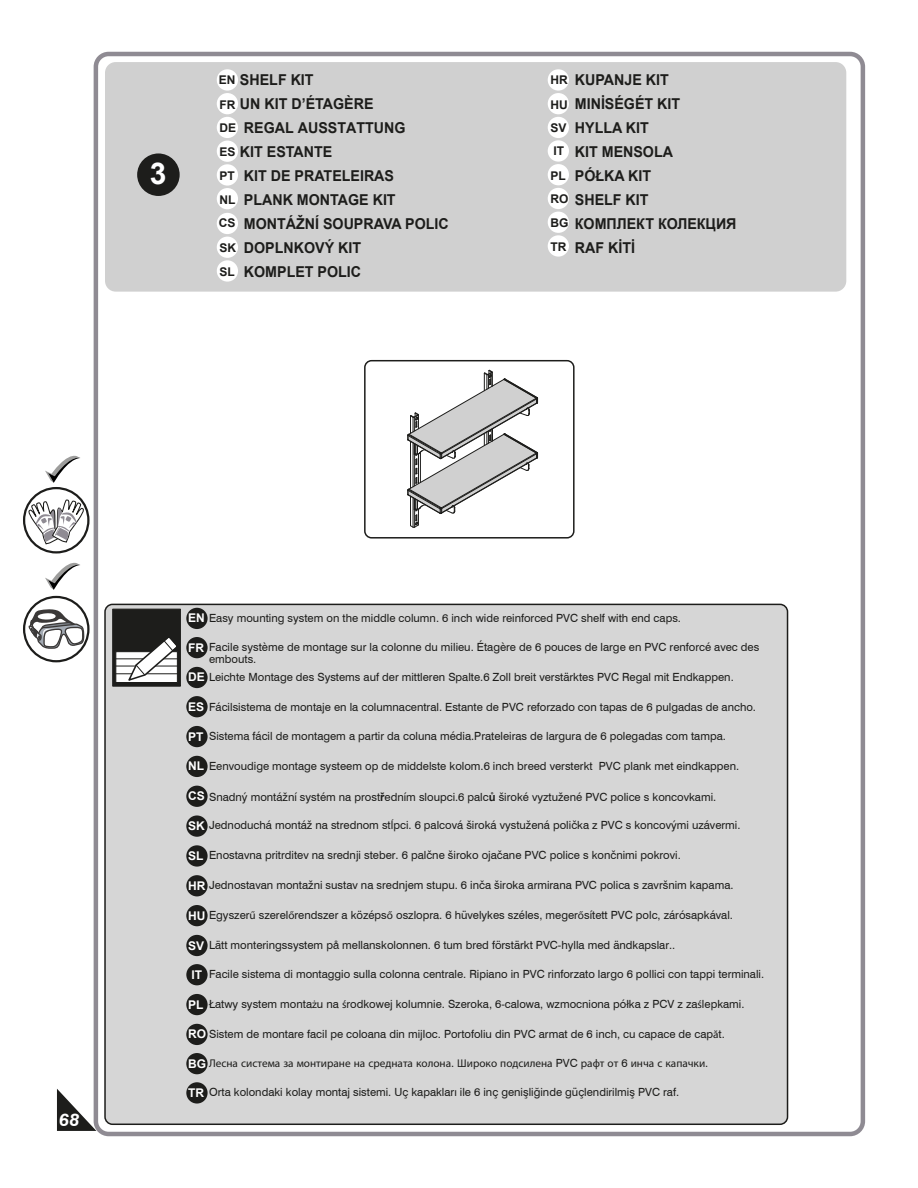
<style>
.page{position:relative;width:918px;height:1188px;background:#fff}
.page>*{position:absolute;margin:0;border:0;box-sizing:border-box;transform-origin:0 0}
.t1{font:700 30px "Arial";color:#fff}
.t2{font:italic 700 18px "Swiss 721 BT";color:#fff}
.t3{font:700 15px/24px "Arial";color:#1d1d1b;scale:.95 1}
.t4{font:700 12px/24px "Arial";color:#1d1d1b;text-align:justify}
.t5{font:700 12px "Arial";color:#fff}
.t6{font:11.25px/12px "Swiss 721 BT";color:#1d1d1b}
.t7{font:11.25px "Myriad Pro";color:#1d1d1b}
.s1{font-family:"Arial";font-weight:700;font-size:12px;color:#fff}
.s2{font-family:"Arial";font-weight:700}
.s3{font-family:"Myriad Pro"}
.s4{font-family:"Swiss 721 BT"}
</style>
<div class="page">
<div style="left:105px;top:62px;width:741px;height:230px;background:#d0d0d0;border-radius:11px"></div>
<div style="left:217px;top:69px;width:21px;height:22px;background:#fff;border-radius:50%"></div>
<div style="left:217px;top:93px;width:21px;height:21px;background:#fff;border-radius:50%"></div>
<div style="left:217px;top:117px;width:21px;height:21px;background:#fff;border-radius:50%"></div>
<div style="left:217px;top:141px;width:21px;height:21px;background:#fff;border-radius:50%"></div>
<div style="left:217px;top:164px;width:21px;height:22px;background:#fff;border-radius:50%"></div>
<div style="left:217px;top:188px;width:21px;height:21px;background:#fff;border-radius:50%"></div>
<div style="left:217px;top:213px;width:21px;height:21px;background:#fff;border-radius:50%"></div>
<div style="left:217px;top:237px;width:21px;height:21px;background:#fff;border-radius:50%"></div>
<div style="left:217px;top:260px;width:21px;height:22px;background:#fff;border-radius:50%"></div>
<div style="left:548px;top:69px;width:21px;height:22px;background:#fff;border-radius:50%"></div>
<div style="left:548px;top:93px;width:21px;height:21px;background:#fff;border-radius:50%"></div>
<div style="left:548px;top:117px;width:21px;height:21px;background:#fff;border-radius:50%"></div>
<div style="left:548px;top:140px;width:21px;height:22px;background:#fff;border-radius:50%"></div>
<div style="left:548px;top:164px;width:21px;height:21px;background:#fff;border-radius:50%"></div>
<div style="left:548px;top:188px;width:21px;height:21px;background:#fff;border-radius:50%"></div>
<div style="left:548px;top:212px;width:21px;height:21px;background:#fff;border-radius:50%"></div>
<div style="left:548px;top:235px;width:21px;height:22px;background:#fff;border-radius:50%"></div>
<div style="left:137px;top:153px;width:43px;height:43px;background:#1d1d1b;border-radius:50%"></div>
<div style="left:105px;top:604px;width:683px;height:520px;background:#d6d6d6;border-radius:8px"></div>
<div style="left:104px;top:604px;width:684px;height:521px;border:2px solid #1d1d1b;border-radius:8px"></div>
<div style="left:113px;top:609px;width:68px;height:77px;background:#1d1d1b"></div>
<div style="left:116px;top:652px;width:62px;height:31px;background:#fff"></div>
<hr style="left:116px;top:666px;width:63px;height:1px;background:#1d1d1b">
<hr style="left:116px;top:674px;width:63px;height:1px;background:#1d1d1b">
<hr style="left:115px;top:682px;width:62px;height:1px;background:#1d1d1b">
<hr style="left:116px;top:659px;width:62px;height:1px;background:#1d1d1b">
<svg style="left:128px;top:638px;width:50px;height:44px"></svg>
<div style="left:186px;top:608px;width:22px;height:21px;background:#1d1d1b;border-radius:50%"></div>
<div style="left:186px;top:637px;width:22px;height:21px;background:#1d1d1b;border-radius:50%"></div>
<div style="left:186px;top:667px;width:22px;height:21px;background:#1d1d1b;border-radius:50%"></div>
<div style="left:186px;top:696px;width:22px;height:21px;background:#1d1d1b;border-radius:50%"></div>
<div style="left:186px;top:726px;width:22px;height:21px;background:#1d1d1b;border-radius:50%"></div>
<div style="left:186px;top:756px;width:22px;height:21px;background:#1d1d1b;border-radius:50%"></div>
<div style="left:186px;top:786px;width:22px;height:21px;background:#1d1d1b;border-radius:50%"></div>
<div style="left:186px;top:815px;width:22px;height:22px;background:#1d1d1b;border-radius:50%"></div>
<div style="left:186px;top:845px;width:22px;height:22px;background:#1d1d1b;border-radius:50%"></div>
<div style="left:186px;top:875px;width:22px;height:21px;background:#1d1d1b;border-radius:50%"></div>
<div style="left:186px;top:905px;width:22px;height:21px;background:#1d1d1b;border-radius:50%"></div>
<div style="left:186px;top:935px;width:22px;height:21px;background:#1d1d1b;border-radius:50%"></div>
<div style="left:186px;top:964px;width:22px;height:21px;background:#1d1d1b;border-radius:50%"></div>
<div style="left:186px;top:994px;width:22px;height:21px;background:#1d1d1b;border-radius:50%"></div>
<div style="left:186px;top:1024px;width:22px;height:21px;background:#1d1d1b;border-radius:50%"></div>
<div style="left:186px;top:1053px;width:22px;height:21px;background:#1d1d1b;border-radius:50%"></div>
<div style="left:186px;top:1082px;width:22px;height:22px;background:#1d1d1b;border-radius:50%"></div>
<div style="left:364px;top:360px;width:211px;height:179px;border:2px solid #1d1d1b;border-radius:7px"></div>
<svg style="left:407px;top:370px;width:131px;height:158px"></svg>
<div style="left:94px;top:52px;width:771px;height:1084px;border:4px solid #8f8b93;border-radius:13px"></div>
<div style="left:23px;top:487px;width:67px;height:67px;border:2px solid #1d1d1b;border-radius:50%"></div>
<div style="left:23px;top:596px;width:67px;height:66px;border:2px solid #1d1d1b;border-radius:50%"></div>
<svg style="left:28px;top:562px;width:57px;height:87px"></svg>
<svg style="left:28px;top:455px;width:57px;height:90px"></svg>
<svg style="left:57px;top:1089px;width:39px;height:42px"></svg>
<h1 class="t1" style="left:150px;top:153px;width:18px">3</h1>
<h3 class="t3" style="left:240px;top:68px;width:221px">SHELF KIT<br>UN KIT D’ÉTAGÈRE<br>REGAL AUSSTATTUNG<br>KIT ESTANTE<br>KIT DE PRATELEIRAS<br>PLANK MONTAGE KIT<br>MONTÁŽNÍ SOUPRAVA POLIC<br>DOPLNKOVÝ KIT<br>KOMPLET POLIC</h3>
<p class="t4" style="left:219px;top:68px;width:19px">EN FR DE ES PT NL CS SK SL</p>
<h3 class="t3" style="left:575px;top:68px;width:172px">KUPANJE KIT<br>MINİSÉGÉT KIT<br>HYLLA KIT<br>KIT MENSOLA<br>PÓŁKA KIT<br>SHELF KIT<br>КОМПЛЕКТ КОЛЕКЦИЯ<br>RAF KİTİ</h3>
<p class="t4" style="left:550px;top:68px;width:19px">HR HU SV IT</p>
<p class="t4" style="left:550px;top:164px;width:19px;text-align:left">PL<br>RO<br>BG<br>TR</p>
<h2 class="t2" style="left:59px;top:1108px;width:22px">68</h2>
<p class="t6" style="left:188px;top:612px;width:494px"><span class="s1">EN</span> Easy mounting system on the middle column. 6 inch wide reinforced PVC shelf with end caps.</p>
<p class="t6" style="left:209px;top:641px;width:552px;text-indent:-21px"><span class="s1">FR</span> Facile système de montage sur la colonne du milieu. Étagère de 6 pouces de large en PVC renforcé avec des embouts.</p>
<p class="t6" style="left:188px;top:671px;width:547px"><span class="s1">DE</span> Leichte Montage des Systems auf der mittleren Spalte.6 Zoll breit verstärktes PVC Regal mit Endkappen.</p>
<p class="t6" style="left:188px;top:701px;width:569px"><span class="s1">ES</span> Fácilsistema de montaje en la columnacentral. Estante de PVC reforzado con tapas de 6 pulgadas de ancho.</p>
<p class="t6" style="left:209px;top:730px;width:518px">Sistema fácil de montagem a partir da coluna média.Prateleiras de largura de 6 polegadas com tampa.</p>
<p class="t6" style="left:188px;top:760px;width:552px"><span class="s1">NL</span> Eenvoudige montage systeem op de middelste kolom.6 inch breed versterkt PVC plank met eindkappen.</p>
<p class="t6" style="left:188px;top:790px;width:530px"><span class="s1">CS</span> Snadný montážní systém na prost<span class="s2">ř</span>edním sloupci.6 palc<span class="s2">ů</span> široké vyztužené PVC police s koncovkami.</p>
<p class="t6" style="left:188px;top:819px;width:554px"><span class="s1">SK</span> Jednoduchá montáž na strednom st<span class="s3">ĺ</span>pci. 6 palcová široká vystužená polička z PVC s koncovými uzávermi.</p>
<p class="t6" style="left:209px;top:849px;width:473px">Enostavna pritrditev na srednji steber. 6 palčne široko ojačane PVC police s končnimi pokrovi.</p>
<p class="t6" style="left:188px;top:879px;width:547px"><span class="s1">HR</span> Jednostavan montažni sustav na srednjem stupu. 6 inča široka armirana PVC polica s završnim kapama.</p>
<p class="t6" style="left:188px;top:909px;width:546px"><span class="s1">HU</span> Egyszer<span class="s3">ű</span> szerel<span class="s3">ő</span>rendszer a középs<span class="s3">ő</span> oszlopra. 6 hüvelykes széles, meger<span class="s3">ő</span>sített PVC polc, zárósapkával.</p>
<p class="t6" style="left:188px;top:939px;width:489px"><span class="s1">SV</span> Lätt monteringssystem på mellanskolonnen. 6 tum bred förstärkt PVC-hylla med ändkapslar..</p>
<p class="t6" style="left:209px;top:968px;width:557px">Facile sistema di montaggio sulla colonna centrale. Ripiano in PVC rinforzato largo 6 pollici con tappi terminali.</p>
<p class="t6" style="left:209px;top:998px;width:537px">Łatwy system monta<span class="s3">ż</span>u na <span class="s3">ś</span>rodkowej kolumnie. Szeroka, 6-calowa, wzmocniona półka z PCV z za<span class="s3">ś</span>lepkami.</p>
<p class="t6" style="left:188px;top:1028px;width:538px"><span class="s1">RO</span> Sistem de montare facil pe coloana din mijloc. Portofoliu din PVC armat de 6 inch, cu capace de cap<span class="s3">ă</span>t.</p>
<p class="t7" style="left:188px;top:1056px;width:522px"><span class="s1">BG</span> Лесна система за монтиране на средната колона<span class="s4">.</span> Широко подсилена <span class="s4">PVC</span> рафт от <span class="s4">6</span> инча с капачки<span class="s4">.</span></p>
<p class="t6" style="left:188px;top:1086px;width:492px"><span class="s1">TR</span> Orta kolondaki kolay montaj sistemi. Uç kapakları ile 6 inç genişliğinde güçlendirilmiş PVC raf.</p>
<p class="t5" style="left:188px;top:728px;width:17px">PT</p>
<p class="t5" style="left:188px;top:847px;width:17px">SL</p>
<p class="t5" style="left:192px;top:966px;width:12px">IT</p>
<p class="t5" style="left:188px;top:996px;width:17px">PL</p>
</div>
